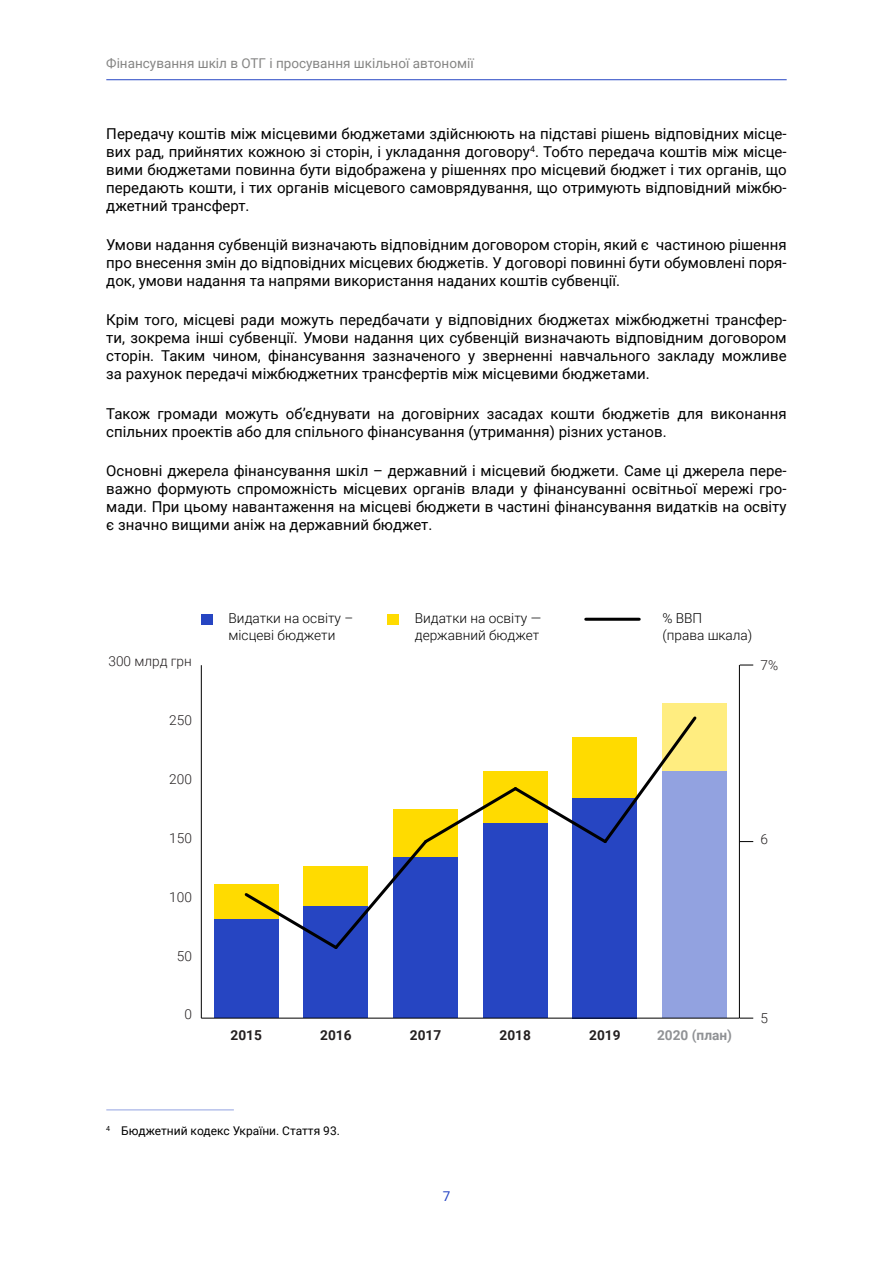
<style>
.page{position:relative;width:893px;height:1263px;background:#fff}
.page>*{position:absolute;margin:0;border:0;box-sizing:border-box;transform-origin:0 0}
.t1{font:15px/18px "Roboto";color:#000;text-align:justify}
.t2{font:300 13.65px/16.4px "Roboto";color:#000}
.t3{font:300 13.65px "Roboto";color:#231f20}
.t4{font:700 13.65px "Roboto";color:#231f20}
.t5{font:700 13.65px "Roboto";color:#909295}
.t6{font:13.5px "Roboto";color:#858584}
.t7{font:13.5px "Roboto";color:#2645c4}
.t8{font:12px "Roboto";color:#000}
</style>
<div class="page">
<hr style="left:106px;top:79px;width:681px;height:1px;background:#2645c4">
<div style="left:201px;top:614px;width:11px;height:10px;background:#2645c2"></div>
<div style="left:388px;top:614px;width:11px;height:10px;background:#ffdb00"></div>
<div style="left:214px;top:884px;width:64px;height:35px;background:#ffdb00"></div>
<div style="left:662px;top:703px;width:65px;height:68px;background:#ffed80"></div>
<div style="left:214px;top:919px;width:64px;height:99px;background:#2645c2"></div>
<div style="left:304px;top:907px;width:64px;height:111px;background:#2645c2"></div>
<div style="left:393px;top:857px;width:65px;height:161px;background:#2645c2"></div>
<div style="left:483px;top:823px;width:64px;height:195px;background:#2645c2"></div>
<div style="left:573px;top:798px;width:64px;height:220px;background:#2645c2"></div>
<div style="left:662px;top:771px;width:65px;height:247px;background:#92a2e0"></div>
<hr style="left:201px;top:665px;width:1px;height:353px;background:#000">
<hr style="left:739px;top:665px;width:1px;height:353px;background:#000">
<hr style="left:201px;top:1018px;width:538px;height:1px;background:#000">
<svg style="left:740px;top:1018px;width:13px;height:1px"></svg>
<svg style="left:740px;top:841px;width:13px;height:1px"></svg>
<svg style="left:740px;top:665px;width:13px;height:1px"></svg>
<svg style="left:244px;top:716px;width:453px;height:236px"></svg>
<hr style="left:586px;top:618px;width:53px;height:3px;background:#000">
<hr style="left:106px;top:1109px;width:128px;height:1px;background:#93a2e1">
<p class="t6" style="left:106px;top:53px;width:369px">Фінансування шкіл в ОТГ і просування шкільної автономії</p>
<p class="t1" style="left:106px;top:124px;width:682px">Передачу коштів між місцевими бюджетами здійснюють на підставі рішень відповідних місце&shy;вих рад, прийнятих кожною зі сторін, і укладання договору<sup>4</sup>. Тобто передача коштів між місце&shy;вими бюджетами повинна бути відображена у рішеннях про місцевий бюджет і тих органів, що передають кошти, і тих органів місцевого самоврядування, що отримують відповідний міжбю&shy;джетний трансферт.</p>
<p class="t1" style="left:106px;top:235px;width:682px">Умови надання субвенцій визначають відповідним договором сторін, який є частиною рішення про внесення змін до відповідних місцевих бюджетів. У договорі повинні бути обумовлені поря&shy;док, умови надання та напрями використання наданих коштів субвенції.</p>
<p class="t1" style="left:106px;top:310px;width:682px">Крім того, місцеві ради можуть передбачати у відповідних бюджетах міжбюджетні трансфер&shy;ти, зокрема інші субвенції. Умови надання цих субвенцій визначають відповідним договором сторін. Таким чином, фінансування зазначеного у зверненні навчального закладу можливе за рахунок передачі міжбюджетних трансфертів між місцевими бюджетами.</p>
<p class="t1" style="left:106px;top:404px;width:682px">Також громади можуть об’єднувати на договірних засадах кошти бюджетів для виконання спільних проектів або для спільного фінансування (утримання) різних установ.</p>
<p class="t1" style="left:106px;top:461px;width:682px">Основні джерела фінансування шкіл – державний і місцевий бюджети. Саме ці джерела пере&shy;важно формують спроможність місцевих органів влади у фінансуванні освітньої мережі гро&shy;мади. При цьому навантаження на місцеві бюджети в частині фінансування видатків на освіту є значно вищими аніж на державний бюджет.</p>
<p class="t3" style="left:108px;top:652px;width:85px">300 млрд грн</p>
<p class="t3" style="left:169px;top:711px;width:24px">250</p>
<p class="t3" style="left:169px;top:770px;width:24px">200</p>
<p class="t3" style="left:169px;top:828px;width:24px">150</p>
<p class="t3" style="left:169px;top:887px;width:24px">100</p>
<p class="t3" style="left:177px;top:946px;width:17px">50</p>
<p class="t2" style="left:229px;top:610px;width:126px">Видатки на освіту – місцеві бюджети</p>
<p class="t2" style="left:415px;top:610px;width:128px">Видатки на освіту — державний бюджет</p>
<p class="t2" style="left:662px;top:610px;width:92px">% ВВП<br>(права шкала)</p>
<p class="t3" style="left:761px;top:655px;width:19px">7%</p>
<p class="t3" style="left:761px;top:830px;width:9px">6</p>
<p class="t3" style="left:184px;top:1005px;width:9px">0</p>
<p class="t3" style="left:761px;top:1009px;width:9px">5</p>
<p class="t4" style="left:230px;top:1025px;width:33px">2015</p>
<p class="t4" style="left:320px;top:1025px;width:33px">2016</p>
<p class="t4" style="left:410px;top:1025px;width:33px">2017</p>
<p class="t4" style="left:499px;top:1025px;width:33px">2018</p>
<p class="t4" style="left:589px;top:1025px;width:33px">2019</p>
<p class="t5" style="left:657px;top:1025px;width:77px">2020 (план)</p>
<p class="t8" style="left:106px;top:1123px;width:235px"><sup>4</sup> Бюджетний кодекс України. Стаття 93.</p>
<p class="t7" style="left:443px;top:1186px;width:9px">7</p>
</div>
